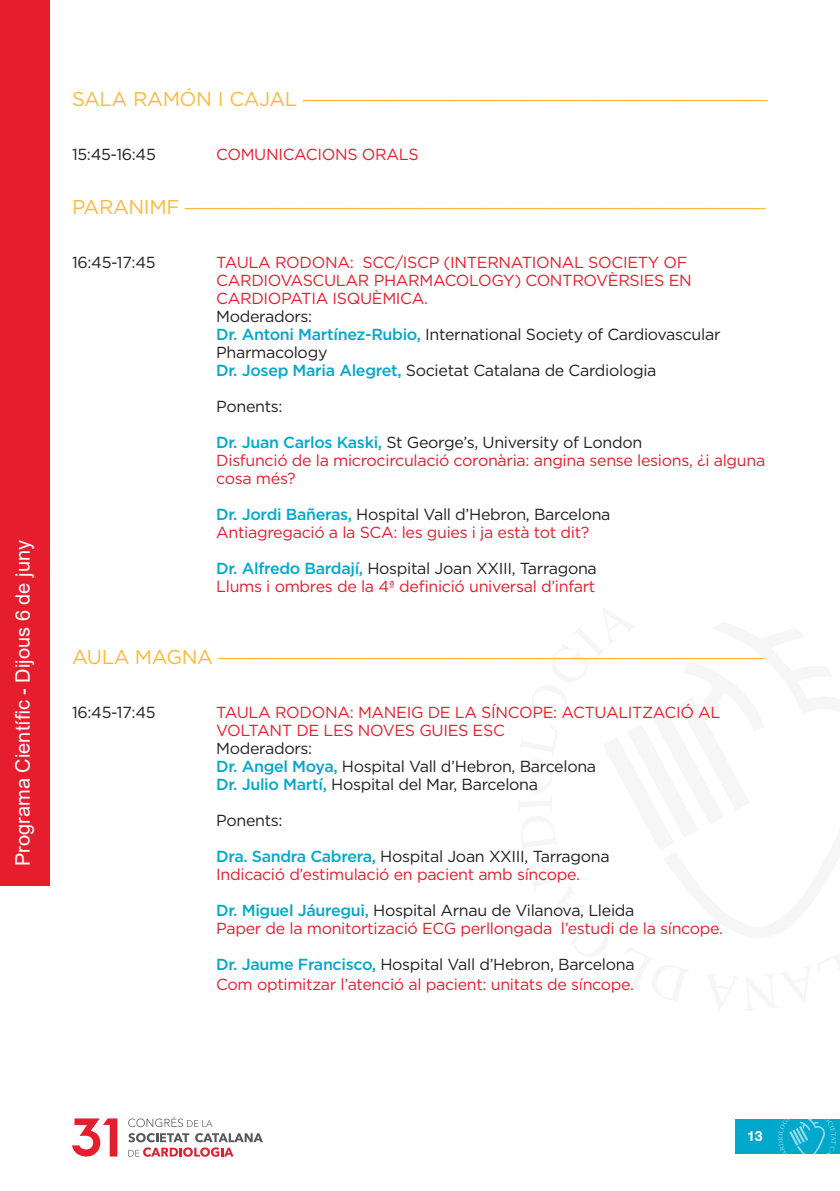
<style>
.page{position:relative;width:840px;height:1191px;background:#fff}
.page>*{position:absolute;margin:0;border:0;box-sizing:border-box;transform-origin:0 0}
.t1{font:20px "Gotham";letter-spacing:-.02em;color:#fdb93e}
.t2{font:20px "Arial";color:#fff}
.t3{font:16px/18px "Gotham";letter-spacing:-.02em;color:#e61d2c}
.t4{font:16px/18px "Gotham";letter-spacing:-.02em;color:#231f20}
.t5{font:16px/18px "Gotham";letter-spacing:-.02em;color:#ee1b2a}
.t6{font:700 14px "Helvetica Neue LT Std";color:#fff}
.s1{font-weight:500;color:#00a8cb}
.s2{color:#231f20}
</style>
<div class="page">
<div style="left:735px;top:1119px;width:104px;height:35px;background:#00a8cb"></div>
<svg style="left:778px;top:1119px;width:57px;height:35px"></svg>
<svg style="left:128px;top:1133px;width:135px;height:23px"></svg>
<svg style="left:128px;top:1116px;width:84px;height:11px"></svg>
<svg style="left:72px;top:1118px;width:45px;height:38px"></svg>
<div style="left:0;top:0;width:50px;height:885px;background:#e61d2c"></div>
<p class="t2" style="left:9px;top:866px;width:327px;rotate:-90deg">Programa Científic - Dijous 6 de juny</p>
<p class="t1" style="left:72px;top:78px;width:697px">SALA RAMÓN I CAJAL ________________________________________</p>
<p class="t4" style="left:72px;top:145px;width:85px">15:45-16:45</p>
<p class="t5" style="left:216px;top:145px;width:204px">COMUNICACIONS ORALS</p>
<p class="t1" style="left:72px;top:186px;width:694px">PARANIMF __________________________________________________</p>
<p class="t4" style="left:72px;top:253px;width:85px">16:45-17:45</p>
<p class="t5" style="left:216px;top:253px;width:477px">TAULA RODONA: SCC/ISCP (INTERNATIONAL SOCIETY OF<br>CARDIOVASCULAR PHARMACOLOGY) CONTROVÈRSIES EN<br>CARDIOPATIA ISQUÈMICA.</p>
<p class="t4" style="left:216px;top:307px;width:505px">Moderadors:<br><span class="s1">Dr. Antoni Martínez-Rubio,</span> International Society of Cardiovascular Pharmacology<br><span class="s1">Dr. Josep Maria Alegret,</span> Societat Catalana de Cardiologia</p>
<p class="t4" style="left:216px;top:397px;width:68px">Ponents:</p>
<p class="t3" style="left:216px;top:433px;width:550px"><span class="s1">Dr. Juan Carlos Kaski,</span> <span class="s2">St George’s, University of London<br></span>Disfunció de la microcirculació coronària: angina sense lesions, ¿i alguna cosa més?</p>
<p class="t3" style="left:216px;top:505px;width:395px"><span class="s1">Dr. Jordi Bañeras,</span> <span class="s2">Hospital Vall d’Hebron, Barcelona<br></span>Antiagregació a la SCA: les guies i ja està tot dit?</p>
<p class="t3" style="left:216px;top:559px;width:382px"><span class="s1">Dr. Alfredo Bardají,</span> <span class="s2">Hospital Joan XXIII, Tarragona<br></span>Llums i ombres de la 4ª definició universal d’infart</p>
<p class="t1" style="left:72px;top:636px;width:693px">AULA MAGNA _______________________________________________</p>
<p class="t4" style="left:72px;top:703px;width:85px">16:45-17:45</p>
<p class="t5" style="left:216px;top:703px;width:505px">TAULA RODONA: MANEIG DE LA SÍNCOPE: ACTUALITZACIÓ AL<br>VOLTANT DE LES NOVES GUIES ESC</p>
<p class="t4" style="left:216px;top:739px;width:381px">Moderadors:<br><span class="s1">Dr. Angel Moya,</span> Hospital Vall d’Hebron, Barcelona<br><span class="s1">Dr. Julio Martí,</span> Hospital del Mar, Barcelona</p>
<p class="t4" style="left:216px;top:811px;width:68px">Ponents:</p>
<p class="t3" style="left:216px;top:847px;width:395px"><span class="s1">Dra. Sandra Cabrera,</span> <span class="s2">Hospital Joan XXIII, Tarragona<br></span>Indicació d’estimulació en pacient amb síncope.</p>
<p class="t3" style="left:216px;top:901px;width:508px"><span class="s1">Dr. Miguel Jáuregui,</span> <span class="s2">Hospital Arnau de Vilanova, Lleida<br></span>Paper de la monitortizació ECG perllongada l’estudi de la síncope.</p>
<p class="t3" style="left:216px;top:954px;width:419px;line-height:19.2px"><span class="s1">Dr. Jaume Francisco,</span> <span class="s2">Hospital Vall d’Hebron, Barcelona<br></span>Com optimitzar l’atenció al pacient: unitats de síncope.</p>
<p class="t6" style="left:746px;top:1127px;width:17px">13</p>
</div>
